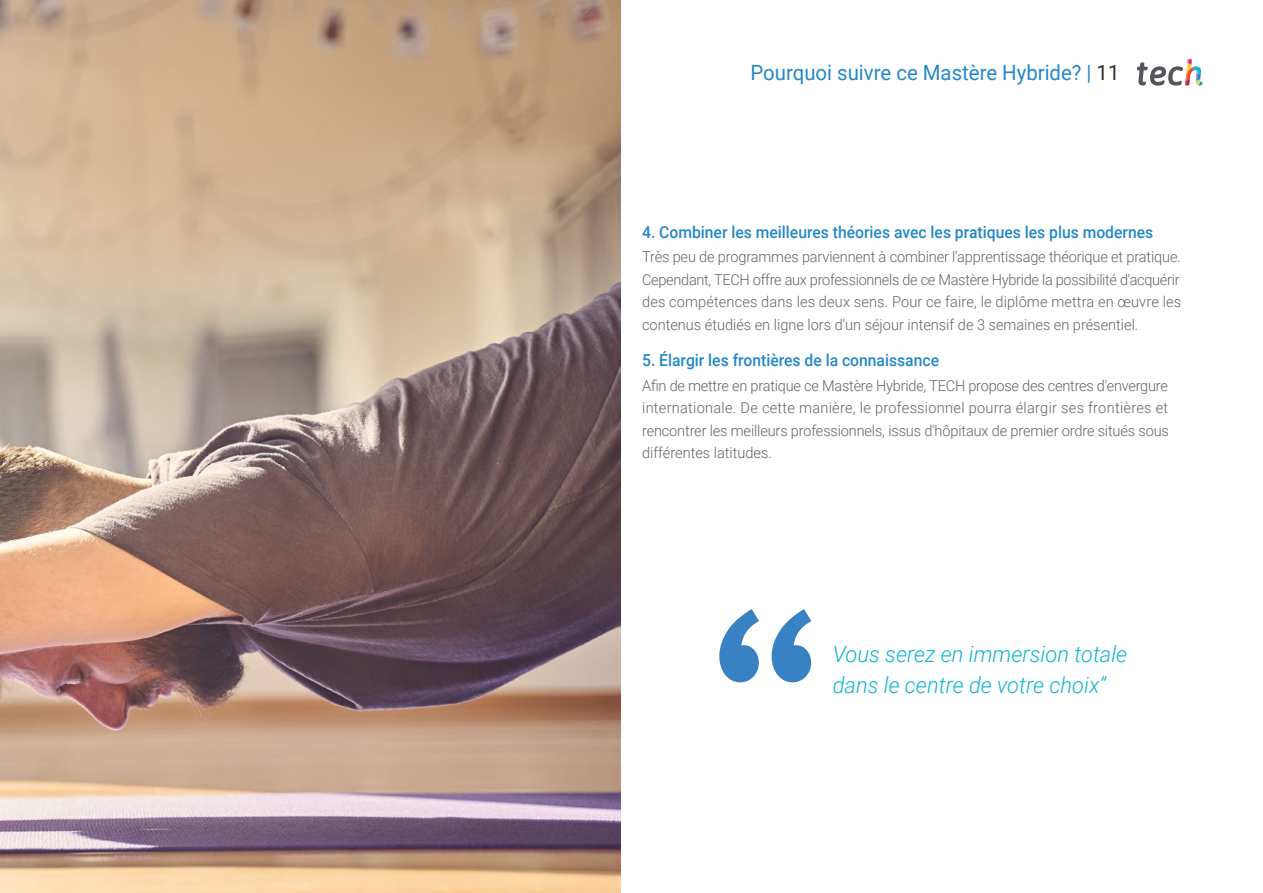
<style>
.page{position:relative;width:1263px;height:893px;background:#fff}
.page>*{position:absolute;margin:0;border:0;box-sizing:border-box;transform-origin:0 0}
.t1{font:italic 300 22.5px/31.5px "Roboto";color:#0fb6cf}
.t2{font:21px "Roboto";color:#2488c9}
.t3{font:500 16.5px "Roboto";color:#2488c9;scale:.95 1}
.t4{font:300 15px/22.5px "Roboto";color:#61646a;text-align:justify}
.s1{color:#312e20}
</style>
<div class="page">
<svg style="left:1137px;top:59px;width:65px;height:27px"></svg>
<img style="left:0;top:0;width:621px;height:893px">
<svg style="left:719px;top:609px;width:92px;height:73px"></svg>
<h2 class="t2" style="left:750px;top:57px;width:370px">Pourquoi suivre ce Mastère Hybride? | <span class="s1">11</span></h2>
<p class="t3" style="left:642px;top:220px;width:540px">4. Combiner les meilleures théories avec les pratiques les plus modernes</p>
<p class="t4" style="left:642px;top:245px;width:540px">Très peu de programmes parviennent à combiner l'apprentissage théorique et pratique.<br>Cependant, TECH offre aux professionnels de ce Mastère Hybride la possibilité d'acquérir des compétences dans les deux sens. Pour ce faire, le diplôme mettra en œuvre les contenus étudiés en ligne lors d'un séjour intensif de 3 semaines en présentiel.</p>
<p class="t3" style="left:642px;top:349px;width:314px">5. Élargir les frontières de la connaissance</p>
<p class="t4" style="left:642px;top:374px;width:528px">Afin de mettre en pratique ce Mastère Hybride, TECH propose des centres d'envergure internationale. De cette manière, le professionnel pourra élargir ses frontières et rencontrer les meilleurs professionnels, issus d'hôpitaux de premier ordre situés sous différentes latitudes.</p>
<h1 class="t1" style="left:833px;top:637px;width:296px">Vous serez en immersion totale dans le centre de votre choix”</h1>
</div>
